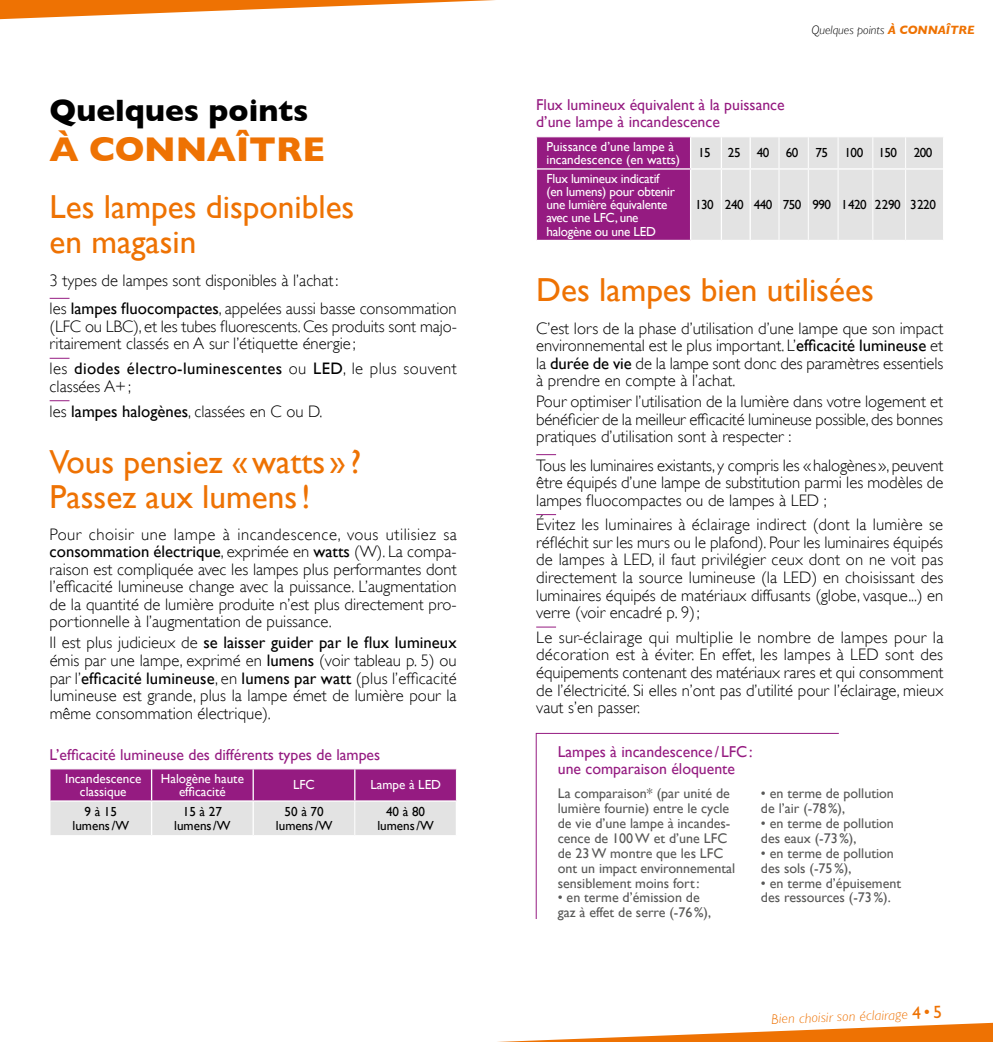
<style>
.page{position:relative;width:993px;height:1042px;background:#fff}
.page>*{position:absolute;margin:0;border:0;box-sizing:border-box;transform-origin:0 0}
.t1{font:700 35px "Gill Sans";color:#ee7203}
.t2{font:33.25px/35px "Gill Sans";color:#ee7203}
.t3{font:700 31.5px "Gill Sans";color:#000}
.t4{font:300 16.62px/17.5px "Gill Sans";color:#000;text-align:justify}
.t5{font:15.75px/16.6px "Gill Sans";color:#951b81}
.t6{font:14px/14.9px "Gill Sans";color:#575756}
.t7{font:italic 300 14px "Gill Sans";color:#ee7203}
.t8{font:13.12px/13.1px "Gill Sans";color:#fff;text-align:center}
.t9{font:13.12px/13.1px "Gill Sans";letter-spacing:-.02em;color:#fff}
.t10{font:13.12px/13.1px "Gill Sans";color:#000;text-align:center}
.t11{font:13.12px "Gill Sans";letter-spacing:-.04em;color:#000}
.t12{font:italic 300 12.25px "Gill Sans";color:#000}
.s1{font-weight:400}
.s2{font-weight:700;color:#ee7203}
.s3{font-weight:400;font-style:normal;font-size:17.5px}
.s4{font-style:normal;font-size:17.5px}
</style>
<div class="page">
<svg style="left:0;top:0;width:495px;height:20px"></svg>
<svg style="left:497px;top:1022px;width:495px;height:20px"></svg>
<svg style="left:536px;top:454px;width:20px;height:1px"></svg>
<svg style="left:536px;top:514px;width:20px;height:1px"></svg>
<svg style="left:536px;top:626px;width:20px;height:1px"></svg>
<svg style="left:536px;top:136px;width:407px;height:105px;background:#c79ac0"></svg>
<hr style="left:837px;top:240px;width:35px;height:1px;background:#fff">
<hr style="left:872px;top:240px;width:33px;height:1px;background:#fff">
<hr style="left:905px;top:240px;width:38px;height:1px;background:#fff">
<hr style="left:689px;top:137px;width:2px;height:31px;background:#fff">
<hr style="left:720px;top:137px;width:1px;height:31px;background:#fff">
<hr style="left:749px;top:137px;width:1px;height:31px;background:#fff">
<hr style="left:689px;top:170px;width:2px;height:70px;background:#fff">
<hr style="left:720px;top:170px;width:1px;height:70px;background:#fff">
<hr style="left:749px;top:170px;width:1px;height:70px;background:#fff">
<hr style="left:536px;top:168px;width:154px;height:2px;background:#fff">
<hr style="left:690px;top:168px;width:31px;height:2px;background:#fff">
<hr style="left:721px;top:168px;width:29px;height:2px;background:#fff">
<hr style="left:750px;top:168px;width:28px;height:2px;background:#fff">
<hr style="left:778px;top:168px;width:30px;height:2px;background:#fff">
<hr style="left:808px;top:168px;width:29px;height:2px;background:#fff">
<hr style="left:837px;top:168px;width:35px;height:2px;background:#fff">
<hr style="left:872px;top:168px;width:33px;height:2px;background:#fff">
<hr style="left:905px;top:168px;width:37px;height:2px;background:#fff">
<svg style="left:535px;top:733px;width:304px;height:186px"></svg>
<svg style="left:50px;top:298px;width:19px;height:1px"></svg>
<svg style="left:50px;top:358px;width:19px;height:1px"></svg>
<svg style="left:50px;top:400px;width:19px;height:1px"></svg>
<svg style="left:51px;top:769px;width:405px;height:66px;background:#be83b4"></svg>
<hr style="left:354px;top:802px;width:1px;height:33px;background:#fff">
<hr style="left:151px;top:769px;width:1px;height:31px;background:#fff">
<hr style="left:252px;top:769px;width:2px;height:31px;background:#fff">
<hr style="left:354px;top:769px;width:1px;height:31px;background:#fff">
<hr style="left:151px;top:802px;width:1px;height:33px;background:#fff">
<hr style="left:252px;top:802px;width:2px;height:33px;background:#fff">
<hr style="left:455px;top:802px;width:2px;height:33px;background:#fff">
<hr style="left:50px;top:800px;width:101px;height:2px;background:#fff">
<hr style="left:151px;top:800px;width:102px;height:2px;background:#fff">
<hr style="left:253px;top:800px;width:102px;height:2px;background:#fff">
<hr style="left:355px;top:800px;width:102px;height:2px;background:#fff">
<h3 class="t3" style="left:50px;top:92px;width:260px">Quelques points</h3>
<h1 class="t1" style="left:50px;top:129px;width:277px">À CONNAÎTRE</h1>
<h2 class="t2" style="left:50px;top:189px;width:306px">Les lampes disponibles en magasin</h2>
<p class="t4" style="left:50px;top:266px;width:408px;line-height:28.3px">3 types de lampes sont disponibles à l’achat:<br>les <span class="s1">lampes fluocompactes</span>, appelées aussi basse consommation</p>
<p class="t4" style="left:50px;top:317px;width:408px">(LFC ou LBC), et les tubes fluorescents. Ces produits sont majo&shy;ritairement classés en A sur l’étiquette énergie ;</p>
<p class="t4" style="left:50px;top:360px;width:408px">les <span class="s1">diodes électro-luminescentes</span> ou <span class="s1">LED</span>, le plus souvent classées A+;</p>
<p class="t4" style="left:50px;top:402px;width:274px">les <span class="s1">lampes halogènes</span>, classées en C ou D.</p>
<h2 class="t2" style="left:50px;top:443px;width:313px">Vous pensiez «watts » ?<br>Passez aux lumens!</h2>
<p class="t4" style="left:50px;top:526px;width:408px">Pour choisir une lampe à incandescence, vous utilisiez sa <span class="s1">consommation électrique</span>, exprimée en <span class="s1">watts</span> (W). La compa&shy;raison est compliquée avec les lampes plus performantes dont l’efficacité lumineuse change avec la puissance. L’augmentation de la quantité de lumière produite n’est plus directement pro&shy;portionnelle à l’augmentation de puissance.</p>
<p class="t4" style="left:50px;top:634px;width:408px">Il est plus judicieux de <span class="s1">se laisser guider par le flux lumineux </span>émis par une lampe, exprimé en <span class="s1">lumens</span> (voir tableau p. 5) ou par l’<span class="s1">efficacité lumineuse</span>, en <span class="s1">lumens par watt</span> (plus l’efficacité lumineuse est grande, plus la lampe émet de lumière pour la même consommation électrique).</p>
<p class="t5" style="left:50px;top:746px;width:332px">L’efficacité lumineuse des différents types de lampes</p>
<p class="t8" style="left:65px;top:772px;width:78px">Incandescence classique</p>
<p class="t8" style="left:161px;top:772px;width:85px">Halogène haute efficacité</p>
<p class="t8" style="left:293px;top:778px;width:23px">LFC</p>
<p class="t8" style="left:370px;top:778px;width:72px">Lampe à LED</p>
<p class="t10" style="left:72px;top:805px;width:58px">9 à 15 lumens/W</p>
<p class="t10" style="left:174px;top:805px;width:58px">15 à 27 lumens/W</p>
<p class="t10" style="left:276px;top:805px;width:58px">50 à 70 lumens/W</p>
<p class="t10" style="left:377px;top:805px;width:58px">40 à 80 lumens/W</p>
<p class="t12" style="left:811px;top:23px;width:165px">Quelques points <span class="s2">À CONNAÎTRE</span></p>
<p class="t5" style="left:536px;top:96px;width:250px">Flux lumineux équivalent à la puissance d’une lampe à incandescence</p>
<p class="t8" style="left:546px;top:140px;width:135px;text-align:left">Puissance d’une lampe à incandescence (en watts)</p>
<p class="t10" style="left:698px;top:146px;width:14px">15</p>
<p class="t10" style="left:727px;top:146px;width:72px">25 40 60</p>
<p class="t10" style="left:815px;top:146px;width:14px">75</p>
<p class="t10" style="left:844px;top:146px;width:54px">100 150</p>
<p class="t10" style="left:913px;top:146px;width:20px">200</p>
<p class="t9" style="left:546px;top:172px;width:130px">Flux lumineux indicatif (en lumens) pour obtenir une lumière équivalente avec une LFC, une halogène ou une LED</p>
<p class="t11" style="left:695px;top:197px;width:242px">130 240 440 750 990 1420 2290 3220</p>
<h2 class="t2" style="left:536px;top:272px;width:339px">Des lampes bien utilisées</h2>
<p class="t4" style="left:536px;top:319px;width:408px">C’est lors de la phase d’utilisation d’une lampe que son impact environnemental est le plus important. L’<span class="s1">efficacité lumineuse</span> et la <span class="s1">durée de vie</span> de la lampe sont donc des paramètres essentiels à prendre en compte à l’achat.</p>
<p class="t4" style="left:536px;top:393px;width:408px">Pour optimiser l’utilisation de la lumière dans votre logement et bénéficier de la meilleur efficacité lumineuse possible, des bonnes pratiques d’utilisation sont à respecter :</p>
<p class="t4" style="left:536px;top:456px;width:408px">Tous les luminaires existants, y compris les «halogènes», peuvent être équipés d’une lampe de substitution parmi les modèles de lampes fluocompactes ou de lampes à LED ;</p>
<p class="t4" style="left:536px;top:516px;width:408px">Évitez les luminaires à éclairage indirect (dont la lumière se réfléchit sur les murs ou le plafond). Pour les luminaires équipés de lampes à LED, il faut privilégier ceux dont on ne voit pas directement la source lumineuse (la LED) en choisissant des luminaires équipés de matériaux diffusants (globe, vasque...) en verre (voir encadré p. 9);</p>
<p class="t4" style="left:536px;top:629px;width:408px">Le sur-éclairage qui multiplie le nombre de lampes pour la décoration est à éviter. En effet, les lampes à LED sont des équipements contenant des matériaux rares et qui consomment de l’électricité. Si elles n’ont pas d’utilité pour l’éclairage, mieux vaut s’en passer.</p>
<p class="t5" style="left:557px;top:743px;width:196px">Lampes à incandescence / LFC: une comparaison éloquente</p>
<p class="t6" style="left:557px;top:786px;width:179px">La comparaison* (par unité de lumière fournie) entre le cycle de vie d’une lampe à incandes&shy;cence de 100W et d’une LFC de 23W montre que les LFC ont un impact environnemental sensiblement moins fort:</p>
<p class="t6" style="left:557px;top:890px;width:155px">• en terme d’émission de gaz à effet de serre (-76%),</p>
<p class="t6" style="left:760px;top:786px;width:134px">• en terme de pollution de l’air (-78%),</p>
<p class="t6" style="left:760px;top:816px;width:134px">• en terme de pollution des eaux (-73%),</p>
<p class="t6" style="left:760px;top:845px;width:134px">• en terme de pollution des sols (-75%),</p>
<p class="t6" style="left:760px;top:875px;width:141px">• en terme d’épuisement des ressources (-73%).</p>
<p class="t7" style="left:770px;top:1011px;width:172px;rotate:-2deg">Bien choisir son éclairage <span class="s3">4</span><span class="s4">•</span><span class="s3">5</span></p>
</div>
